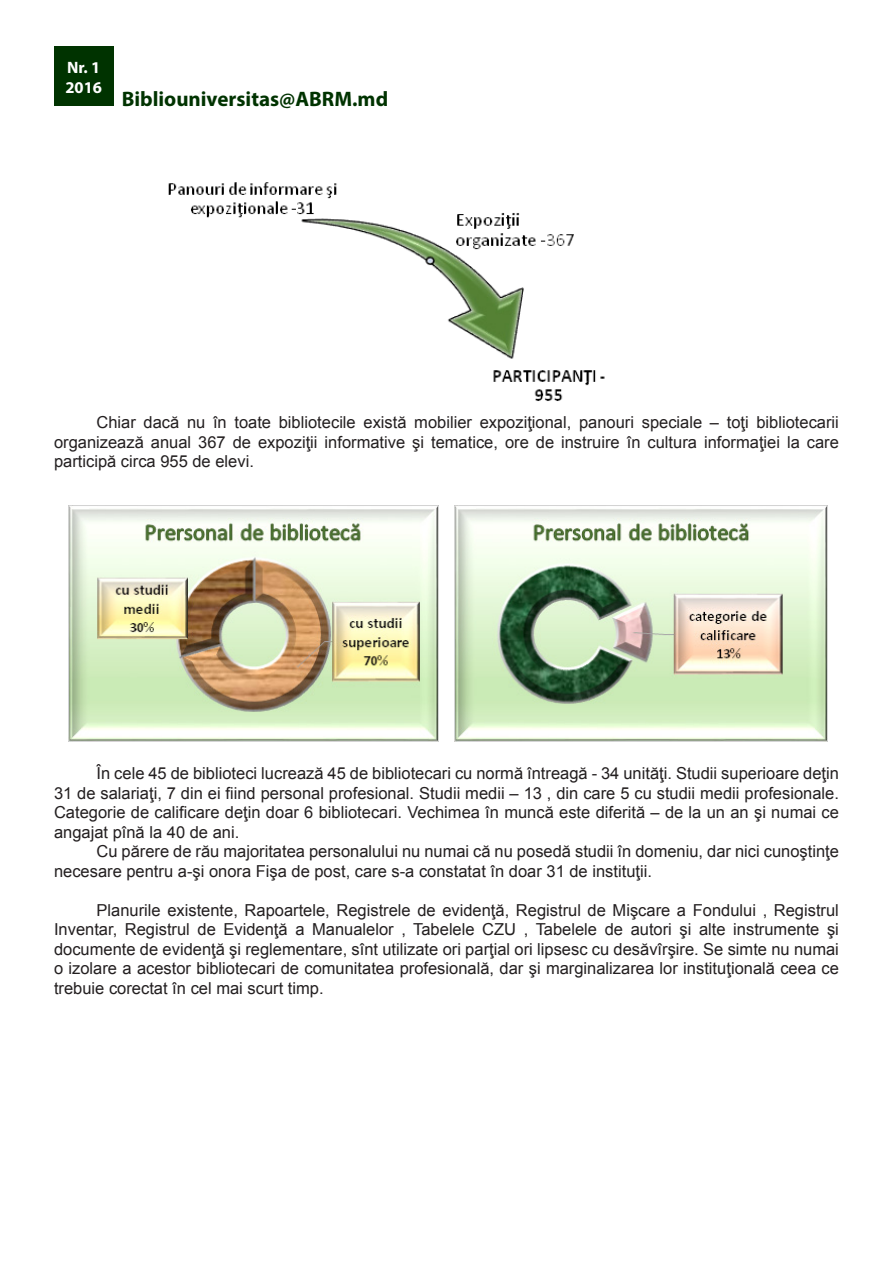
<style>
.page{position:relative;width:893px;height:1263px;background:#fff}
.page>*{position:absolute;margin:0;border:0;box-sizing:border-box;transform-origin:0 0}
.t1{font:700 21px "Myriad Pro";color:#030}
.t2{font:16.5px/19.5px "Arial";color:#231f20;text-align:justify}
.t3{font:700 16.5px "Myriad Pro";color:#fff}
</style>
<div class="page">
<img style="left:168px;top:182px;width:437px;height:219px">
<div style="left:54px;top:47px;width:59px;height:59px;background:#030"></div>
<img style="left:68px;top:505px;width:371px;height:237px">
<img style="left:454px;top:505px;width:374px;height:237px">
<p class="t3" style="left:67px;top:56px;width:35px">Nr. 1</p>
<p class="t3" style="left:65px;top:76px;width:38px">2016</p>
<p class="t1" style="left:122px;top:85px;width:268px">Bibliouniversitas@ABRM.md</p>
<p class="t2" style="left:54px;top:412px;width:786px;text-indent:43px">Chiar dacă nu în toate bibliotecile există mobilier expoziţional, panouri speciale – toţi bibliotecarii organizează anual 367 de expoziţii informative şi tematice, ore de instruire în cultura informaţiei la care participă circa 955 de elevi.</p>
<p class="t2" style="left:54px;top:763px;width:786px;text-indent:43px">În cele 45 de biblioteci lucrează 45 de bibliotecari cu normă întreagă - 34 unităţi. Studii superioare deţin 31 de salariaţi, 7 din ei fiind personal profesional. Studii medii – 13 , din care 5 cu studii medii profesionale.<br>Categorie de calificare deţin doar 6 bibliotecari. Vechimea în muncă este diferită – de la un an şi numai ce angajat pînă la 40 de ani.</p>
<p class="t2" style="left:54px;top:841px;width:786px;text-indent:43px">Cu părere de rău majoritatea personalului nu numai că nu posedă studii în domeniu, dar nici cunoştinţe necesare pentru a-şi onora Fişa de post, care s-a constatat în doar 31 de instituţii.</p>
<p class="t2" style="left:54px;top:900px;width:786px;text-indent:43px">Planurile existente, Rapoartele, Registrele de evidenţă, Registrul de Mişcare a Fondului , Registrul Inventar, Registrul de Evidenţă a Manualelor , Tabelele CZU , Tabelele de autori şi alte instrumente şi documente de evidenţă şi reglementare, sînt utilizate ori parţial ori lipsesc cu desăvîrşire. Se simte nu numai o izolare a acestor bibliotecari de comunitatea profesională, dar şi marginalizarea lor instituţională ceea ce trebuie corectat în cel mai scurt timp.</p>
</div>
